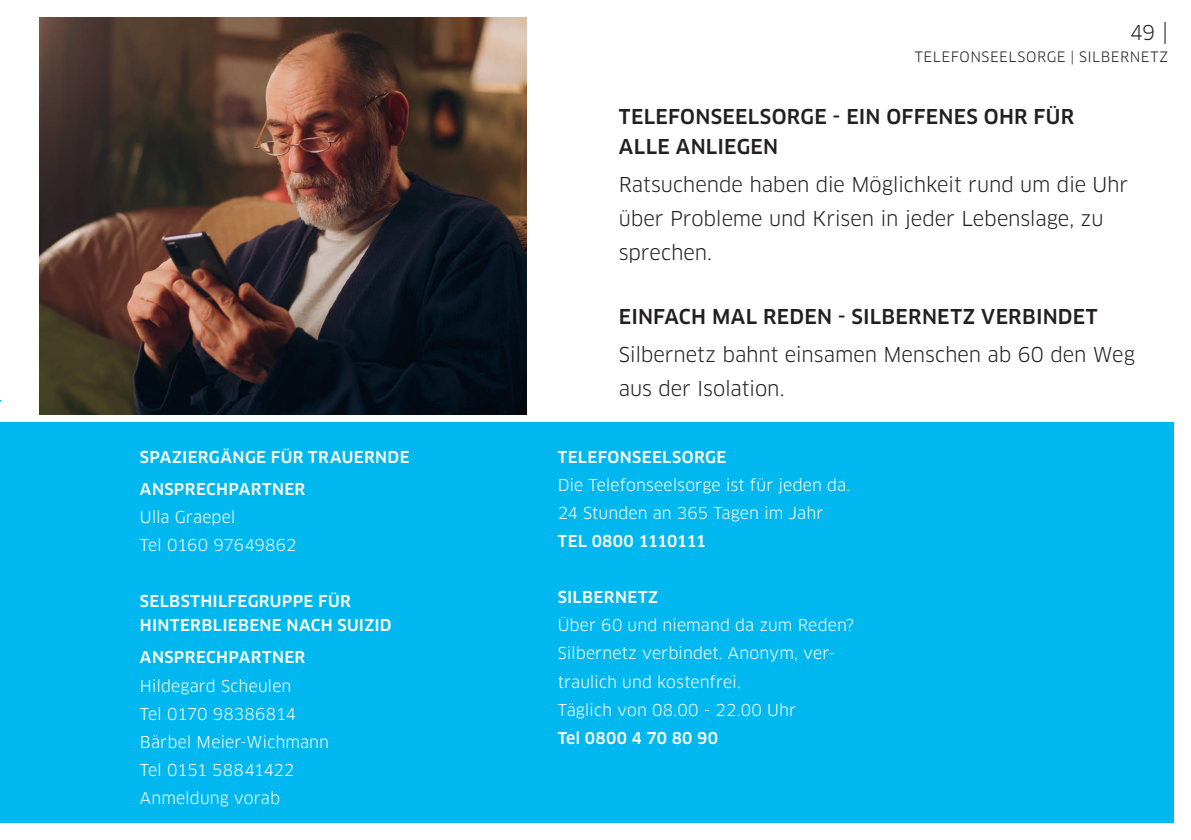
<style>
.page{position:relative;width:1191px;height:840px;background:#fff}
.page>*{position:absolute;margin:0;border:0;box-sizing:border-box;transform-origin:0 0}
.t1{font:20px/34px "Clan OT";letter-spacing:-.005em;color:#231f20}
.t2{font:500 20px/30px "Clan OT";letter-spacing:.01em;color:#231f20}
.t3{font:16px/28px "Clan OT";letter-spacing:.005em;color:#fff}
.t4{font:500 16px/32px "Clan OT";letter-spacing:.02em;color:#fff}
.t5{font:500 16px "Clan OT";letter-spacing:-.02em;color:#fff}
.t6{font:14px "Clan OT";letter-spacing:.035em;color:#231f20}
.s1{font-size:22px}
</style>
<div class="page">
<div style="left:0;top:422px;width:1174px;height:400px;background:#00b8ef"></div>
<img style="left:40px;top:17px;width:486px;height:397px">
<p class="t4" style="left:140px;top:441px;width:271px">SPAZIERGÄNGE FÜR TRAUERNDE<br>ANSPRECHPARTNER</p>
<p class="t3" style="left:140px;top:503px;width:158px">Ulla Graepel<br>Tel 0160 97649862</p>
<p class="t4" style="left:140px;top:589px;width:253px;line-height:24px">SELBSTHILFEGRUPPE FÜR<br>HINTERBLIEBENE NACH SUIZID</p>
<p class="t4" style="left:140px;top:641px;width:167px">ANSPRECHPARTNER</p>
<p class="t3" style="left:140px;top:671px;width:191px">Hildegard Scheulen<br>Tel 0170 98386814<br>Bärbel Meier-Wichmann<br>Tel 0151 58841422<br>Anmeldung vorab</p>
<p class="t1" style="left:1129px;top:16px;width:40px">49 <span class="s1">|</span></p>
<p class="t6" style="left:915px;top:48px;width:255px">TELEFONSEELSORGE | SILBERNETZ</p>
<p class="t2" style="left:619px;top:101px;width:457px">TELEFONSEELSORGE - EIN OFFENES OHR FÜR<br>ALLE ANLIEGEN</p>
<p class="t1" style="left:619px;top:167px;width:511px">Ratsuchende haben die Möglichkeit rund um die Uhr über Probleme und Krisen in jeder Lebenslage, zu sprechen.</p>
<p class="t2" style="left:619px;top:301px;width:480px">EINFACH MAL REDEN - SILBERNETZ VERBINDET</p>
<p class="t1" style="left:619px;top:337px;width:517px">Silbernetz bahnt einsamen Menschen ab 60 den Weg aus der Isolation.</p>
<p class="t4" style="left:558px;top:441px;width:170px">TELEFONSEELSORGE</p>
<p class="t3" style="left:557px;top:471px;width:294px">Die Telefonseelsorge ist für jeden da.<br>24 Stunden an 365 Tagen im Jahr</p>
<p class="t5" style="left:558px;top:531px;width:150px">TEL 0800 1110111</p>
<p class="t4" style="left:558px;top:581px;width:102px">SILBERNETZ</p>
<p class="t3" style="left:557px;top:611px;width:298px">Über 60 und niemand da zum Reden?<br>Silbernetz verbindet. Anonym, ver&shy;traulich und kostenfrei.<br>Täglich von 08.00 - 22.00 Uhr</p>
<p class="t4" style="left:557px;top:721px;width:162px">Tel 0800 4 70 80 90</p>
</div>
